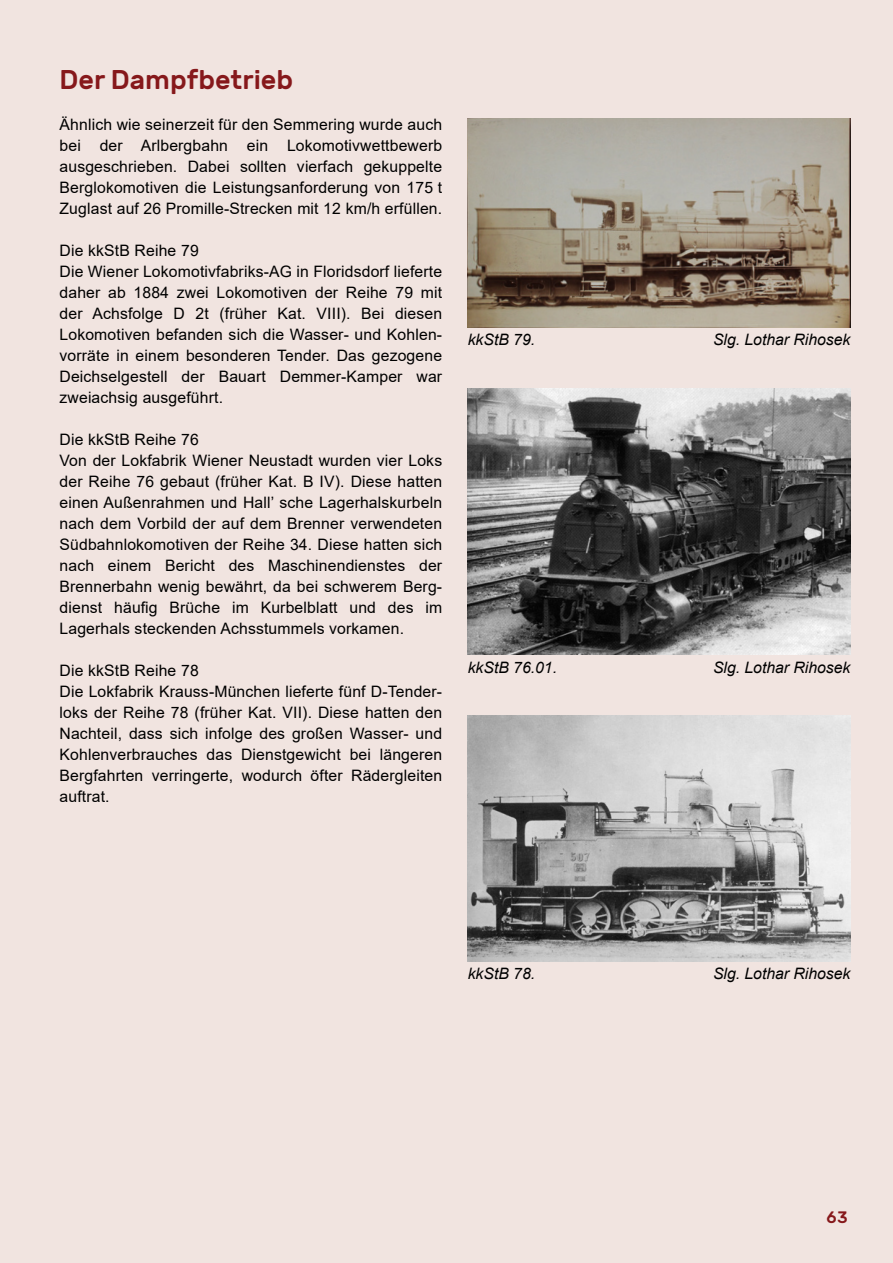
<style>
.page{position:relative;width:893px;height:1263px;background:#f1e4e0}
.page>*{position:absolute;margin:0;border:0;box-sizing:border-box;transform-origin:0 0}
.t1{font:500 27px "Hezaedrus";color:#86181b}
.t2{font:500 16.5px "Hezaedrus";color:#86181b}
.t3{font:15.75px/21px "Arial";letter-spacing:.01em;color:#000}
.t4{font:italic 15.75px "Arial";color:#000}
</style>
<div class="page">
<img style="left:468px;top:118px;width:382px;height:209px">
<img style="left:468px;top:389px;width:382px;height:266px">
<img style="left:468px;top:715px;width:382px;height:246px">
<h1 class="t1" style="left:60px;top:64px;width:235px">Der Dampfbetrieb</h1>
<p class="t3" style="left:60px;top:113px;width:384px;text-align:justify">Ähnlich wie seinerzeit für den Semmering wurde auch bei der Arlbergbahn ein Lokomotivwettbewerb ausgeschrieben. Dabei sollten vierfach gekuppelte Berglokomotiven die Leistungsanforderung von 175 t Zuglast auf 26 Promille-Strecken mit 12 km/h erfüllen.</p>
<p class="t3" style="left:60px;top:239px;width:384px">Die kkStB Reihe 79<br>Die Wiener Lokomotivfabriks-AG in Floridsdorf lieferte daher ab 1884 zwei Lokomotiven der Reihe 79 mit der Achsfolge D 2t (früher Kat. VIII). Bei diesen Lokomotiven befanden sich die Wasser- und Kohlen&shy;vorräte in einem besonderen Tender. Das gezogene Deichselgestell der Bauart Demmer-Kamper war zweiachsig ausgeführt.</p>
<p class="t3" style="left:60px;top:428px;width:384px">Die kkStB Reihe 76<br>Von der Lokfabrik Wiener Neustadt wurden vier Loks der Reihe 76 gebaut (früher Kat. B IV). Diese hatten einen Außenrahmen und Hall’ sche Lagerhalskurbeln nach dem Vorbild der auf dem Brenner verwendeten Südbahnlokomotiven der Reihe 34. Diese hatten sich nach einem Bericht des Maschinendienstes der Brennerbahn wenig bewährt, da bei schwerem Berg&shy;dienst häufig Brüche im Kurbelblatt und des im Lagerhals steckenden Achsstummels vorkamen.</p>
<p class="t3" style="left:60px;top:659px;width:384px">Die kkStB Reihe 78<br>Die Lokfabrik Krauss-München lieferte fünf D-Tender&shy;loks der Reihe 78 (früher Kat. VII). Diese hatten den Nachteil, dass sich infolge des großen Wasser- und Kohlenverbrauches das Dienstgewicht bei längeren Bergfahrten verringerte, wodurch öfter Rädergleiten auftrat.</p>
<p class="t4" style="left:468px;top:330px;width:69px">kkStB 79.</p>
<p class="t4" style="left:713px;top:330px;width:139px">Slg. Lothar Rihosek</p>
<p class="t4" style="left:468px;top:657px;width:91px">kkStB 76.01.</p>
<p class="t4" style="left:713px;top:657px;width:139px">Slg. Lothar Rihosek</p>
<p class="t4" style="left:468px;top:963px;width:69px">kkStB 78.</p>
<p class="t4" style="left:713px;top:963px;width:139px">Slg. Lothar Rihosek</p>
<p class="t2" style="left:826px;top:1208px;width:24px">63</p>
</div>
